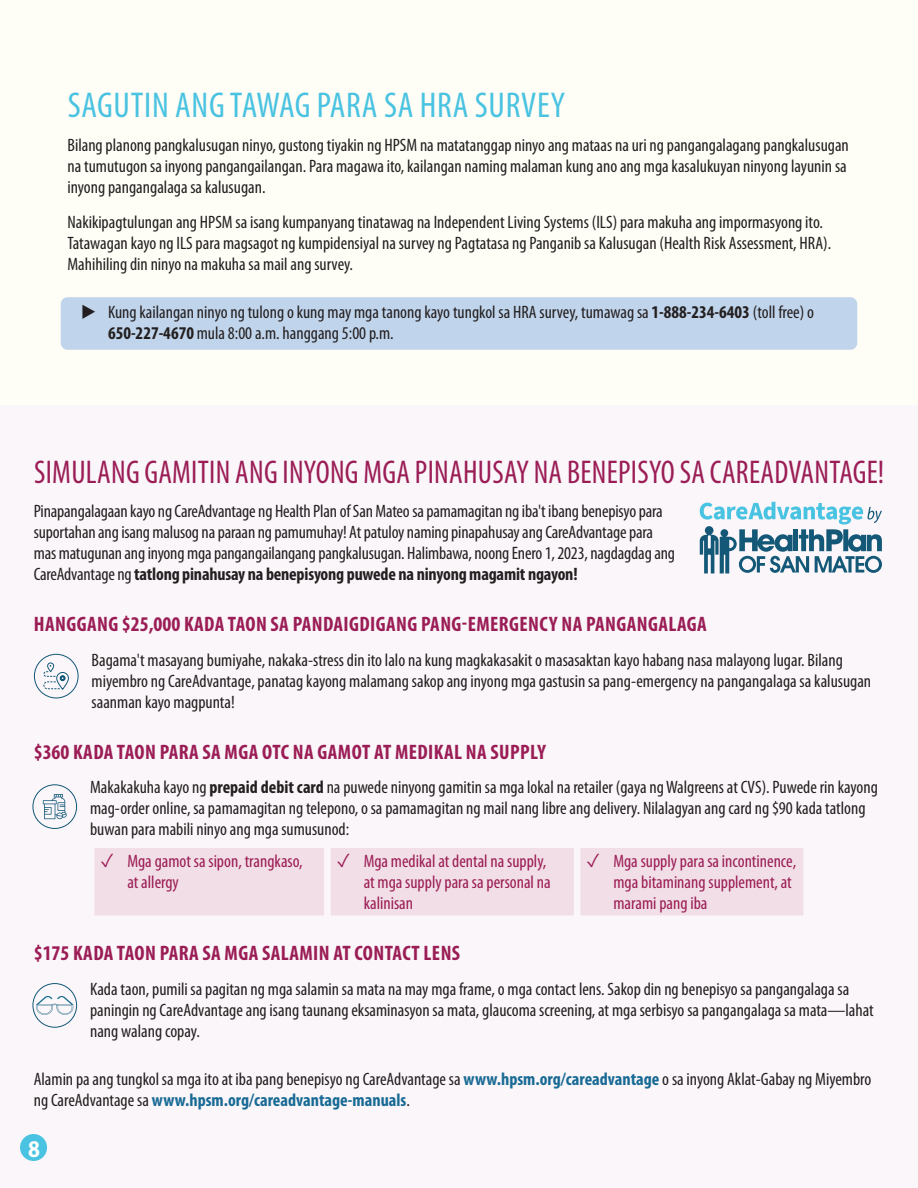
<style>
.page{position:relative;width:918px;height:1188px;background:#fff}
.page>*{position:absolute;margin:0;border:0;box-sizing:border-box;transform-origin:0 0}
.t1{font:condensed 36px "Myriad Pro";letter-spacing:.02em;color:#49c3e1}
.t2{font:condensed 33px "Myriad Pro";letter-spacing:.01em;color:#9b1d56;scale:.95 1}
.t3{font:700 semi-condensed 24px "Myriad Pro";color:#fff;scale:.96 1}
.t4{font:700 condensed 21px "Myriad Pro";letter-spacing:.02em;color:#9b1d56}
.t5{font:condensed 18px/21px "Myriad Pro";color:#231f20}
.t6{font:condensed 18px/21px "Myriad Pro";color:#9b1c55}
.s1{font-weight:700}
.s2{font-weight:700;color:#186a95}
</style>
<div class="page">
<div style="left:0;top:0;width:918px;height:405px;background:#fefdf6"></div>
<div style="left:0;top:405px;width:918px;height:783px;background:#faf6f9"></div>
<div style="left:61px;top:297px;width:796px;height:53px;background:#c0d4eb;border-radius:7px"></div>
<div style="left:94px;top:848px;width:709px;height:67px;background:#f1dee6"></div>
<svg style="left:700px;top:502px;width:182px;height:71px"></svg>
<div style="left:34px;top:654px;width:44px;height:44px;border:1px solid #135878;border-radius:50%"></div>
<svg style="left:43px;top:662px;width:26px;height:28px"></svg>
<div style="left:33px;top:785px;width:44px;height:44px;border:1px solid #135878;border-radius:50%"></div>
<svg style="left:43px;top:794px;width:24px;height:25px"></svg>
<div style="left:33px;top:983px;width:44px;height:45px;border:1px solid #135878;border-radius:50%"></div>
<svg style="left:36px;top:996px;width:37px;height:19px"></svg>
<div style="left:20px;top:1134px;width:27px;height:27px;background:#49c3e1;border-radius:50%"></div>
<h1 class="t1" style="left:68px;top:83px;width:499px">SAGUTIN ANG TAWAG PARA SA HRA SURVEY</h1>
<p class="t5" style="left:68px;top:134px;width:783px;text-align:justify">Bilang planong pangkalusugan ninyo, gustong tiyakin ng HPSM na matatanggap ninyo ang mataas na uri ng pangangalagang pangkalusugan na tumutugon sa inyong pangangailangan. Para magawa ito, kailangan naming malaman kung ano ang mga kasalukuyan ninyong layunin sa inyong pangangalaga sa kalusugan.</p>
<p class="t5" style="left:68px;top:211px;width:765px">Nakikipagtulungan ang HPSM sa isang kumpanyang tinatawag na Independent Living Systems (ILS) para makuha ang impormasyong ito.<br>Tatawagan kayo ng ILS para magsagot ng kumpidensiyal na survey ng Pagtatasa ng Panganib sa Kalusugan (Health Risk Assessment, HRA).<br>Mahihiling din ninyo na makuha sa mail ang survey.</p>
<p class="t5" style="left:108px;top:301px;width:708px;text-indent:-27px">▶ Kung kailangan ninyo ng tulong o kung may mga tanong kayo tungkol sa HRA survey, tumawag sa <span class="s1">1-888-234-6403</span> (toll free) o<br><span class="s1">650-227-4670</span> mula 8:00 a.m. hanggang 5:00 p.m.</p>
<h2 class="t2" style="left:34px;top:452px;width:896px">SIMULANG GAMITIN ANG INYONG MGA PINAHUSAY NA BENEPISYO SA CAREADVANTAGE!</h2>
<p class="t5" style="left:34px;top:501px;width:643px">Pinapangalagaan kayo ng CareAdvantage ng Health Plan of San Mateo sa pamamagitan ng iba't ibang benepisyo para suportahan ang isang malusog na paraan ng pamumuhay! At patuloy naming pinapahusay ang CareAdvantage para mas matugunan ang inyong mga pangangailangang pangkalusugan. Halimbawa, noong Enero 1, 2023, nagdagdag ang CareAdvantage ng <span class="s1">tatlong pinahusay na benepisyong puwede na ninyong magamit ngayon!</span></p>
<p class="t4" style="left:34px;top:611px;width:674px">HANGGANG $25,000 KADA TAON SA PANDAIGDIGANG PANG-EMERGENCY NA PANGANGALAGA</p>
<p class="t5" style="left:92px;top:649px;width:781px">Bagama't masayang bumiyahe, nakaka-stress din ito lalo na kung magkakasakit o masasaktan kayo habang nasa malayong lugar. Bilang miyembro ng CareAdvantage, panatag kayong malamang sakop ang inyong mga gastusin sa pang-emergency na pangangalaga sa kalusugan saanman kayo magpunta!</p>
<p class="t4" style="left:34px;top:739px;width:514px">$360 KADA TAON PARA SA MGA OTC NA GAMOT AT MEDIKAL NA SUPPLY</p>
<p class="t5" style="left:90px;top:777px;width:789px">Makakakuha kayo ng <span class="s1">prepaid debit card</span> na puwede ninyong gamitin sa mga lokal na retailer (gaya ng Walgreens at CVS). Puwede rin kayong mag-order online, sa pamamagitan ng telepono, o sa pamamagitan ng mail nang libre ang delivery. Nilalagyan ang card ng $90 kada tatlong buwan para mabili ninyo ang mga sumusunod:</p>
<p class="t6" style="left:128px;top:851px;width:177px;text-indent:-27px">✓ Mga gamot sa sipon, trangkaso, at allergy</p>
<p class="t6" style="left:364px;top:851px;width:189px;text-indent:-27px">✓ Mga medikal at dental na supply, at mga supply para sa personal na kalinisan</p>
<p class="t6" style="left:614px;top:851px;width:184px;text-indent:-27px">✓ Mga supply para sa incontinence, mga bitaminang supplement, at marami pang iba</p>
<p class="t4" style="left:34px;top:940px;width:428px">$175 KADA TAON PARA SA MGA SALAMIN AT CONTACT LENS</p>
<p class="t5" style="left:90px;top:978px;width:785px">Kada taon, pumili sa pagitan ng mga salamin sa mata na may mga frame, o mga contact lens. Sakop din ng benepisyo sa pangangalaga sa paningin ng CareAdvantage ang isang taunang eksaminasyon sa mata, glaucoma screening, at mga serbisyo sa pangangalaga sa mata—lahat nang walang copay.</p>
<p class="t5" style="left:34px;top:1068px;width:839px">Alamin pa ang tungkol sa mga ito at iba pang benepisyo ng CareAdvantage sa <span class="s2">www.hpsm.org/careadvantage</span> o sa inyong Aklat-Gabay ng Miyembro ng CareAdvantage sa <span class="s2">www.hpsm.org/careadvantage-manuals</span>.</p>
<h3 class="t3" style="left:28px;top:1135px;width:14px">8</h3>
</div>
